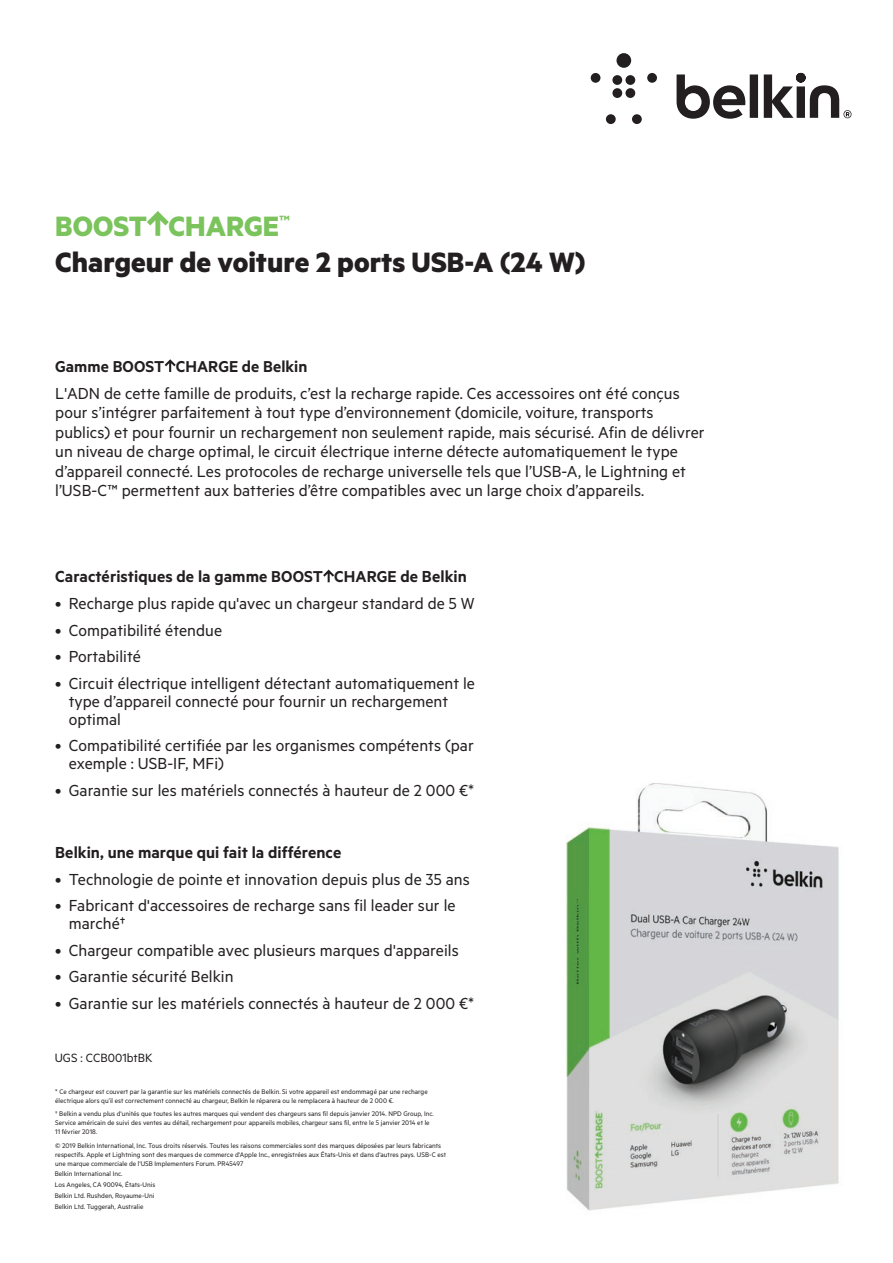
<style>
.page{position:relative;width:893px;height:1263px;background:#fff}
.page>*{position:absolute;margin:0;border:0;box-sizing:border-box;transform-origin:0 0}
.t1{font:700 31.5px/36.5px "Metric";color:#231f20}
.t2{font:18px/19.5px "Metric";letter-spacing:.005em;color:#231f20}
.t3{font:600 18px "Metric";letter-spacing:.005em;color:#231f20}
.t4{font:600 17.7px "Metric";letter-spacing:.005em;color:#231f20}
.t5{font:13.5px "Metric";letter-spacing:.005em;color:#231f20}
.t6{font:7.5px/9px "Metric";letter-spacing:.005em;color:#231f20}
.s1{color:#7bc35c}
.s2{font-size:17.7px}
</style>
<div class="page">
<img style="left:566px;top:783px;width:273px;height:428px">
<svg style="left:591px;top:53px;width:260px;height:71px"></svg>
<svg style="left:323px;top:570px;width:11px;height:12px"></svg>
<svg style="left:165px;top:359px;width:11px;height:13px"></svg>
<svg style="left:147px;top:211px;width:22px;height:25px"></svg>
<h1 class="t1" style="left:55px;top:206px;width:532px"><span class="s1">BOOST CHARGE</span><sup>™<br></sup>Chargeur de voiture 2 ports USB-A (24 W)</h1>
<p class="t4" style="left:55px;top:356px;width:254px">Gamme BOOST CHARGE de Belkin</p>
<p class="t2" style="left:55px;top:383px;width:651px">L'ADN de cette famille de produits, c’est la recharge rapide. Ces accessoires ont été conçus pour s’intégrer parfaitement à tout type d’environnement (domicile, voiture, transports publics) et pour fournir un rechargement non seulement rapide, mais sécurisé. Afin de délivrer un niveau de charge optimal, le circuit électrique interne détecte automatiquement le type d’appareil connecté. Les protocoles de recharge universelle tels que l’USB-A, le Lightning et l’USB-C™ permettent aux batteries d’être compatibles avec un large choix d’appareils.</p>
<p class="t3" style="left:55px;top:566px;width:413px">Caractéristiques de la gamme <span class="s2">BOOST CHARGE</span> de Belkin</p>
<p class="t2" style="left:55px;top:593px;width:421px">• Recharge plus rapide qu'avec un chargeur standard de 5 W</p>
<p class="t2" style="left:55px;top:619px;width:168px">• Compatibilité étendue</p>
<p class="t2" style="left:55px;top:646px;width:87px">• Portabilité</p>
<p class="t2" style="left:69px;top:674px;width:408px;line-height:18px;text-indent:-14px">• Circuit électrique intelligent détectant automatiquement le type d’appareil connecté pour fournir un rechargement optimal</p>
<p class="t2" style="left:69px;top:736px;width:407px;line-height:18px;text-indent:-14px">• Compatibilité certifiée par les organismes compétents (par exemple : USB-IF, MFi)</p>
<p class="t2" style="left:55px;top:780px;width:420px">• Garantie sur les matériels connectés à hauteur de 2 000 €*</p>
<p class="t3" style="left:55px;top:841px;width:288px">Belkin, une marque qui fait la différence</p>
<p class="t2" style="left:55px;top:868px;width:416px">• Technologie de pointe et innovation depuis plus de 35 ans</p>
<p class="t2" style="left:69px;top:896px;width:388px;line-height:18px;text-indent:-14px">• Fabricant d'accessoires de recharge sans fil leader sur le marché†</p>
<p class="t2" style="left:55px;top:940px;width:405px">• Chargeur compatible avec plusieurs marques d'appareils</p>
<p class="t2" style="left:55px;top:966px;width:180px">• Garantie sécurité Belkin</p>
<p class="t2" style="left:55px;top:993px;width:420px">• Garantie sur les matériels connectés à hauteur de 2 000 €*</p>
<p class="t5" style="left:55px;top:1050px;width:100px">UGS : CCB001btBK</p>
<p class="t6" style="left:55px;top:1087px;width:374px">* Ce chargeur est couvert par la garantie sur les matériels connectés de Belkin. Si votre appareil est endommagé par une recharge électrique alors qu’il est correctement connecté au chargeur, Belkin le réparera ou le remplacera à hauteur de 2 000 €.</p>
<p class="t6" style="left:55px;top:1109px;width:380px">† Belkin a vendu plus d'unités que toutes les autres marques qui vendent des chargeurs sans fil depuis janvier 2014. NPD Group, Inc.<br>Service américain de suivi des ventes au détail, rechargement pour appareils mobiles, chargeur sans fil, entre le 5 janvier 2014 et le<br>11 février 2018.</p>
<p class="t6" style="left:55px;top:1140px;width:392px">© 2019 Belkin International, Inc. Tous droits réservés. Toutes les raisons commerciales sont des marques déposées par leurs fabricants respectifs. Apple et Lightning sont des marques de commerce d'Apple Inc., enregistrées aux États-Unis et dans d'autres pays. USB-C est une marque commerciale de l'USB Implementers Forum. PR45497</p>
<p class="t6" style="left:55px;top:1167px;width:102px;line-height:11.1px">Belkin International Inc.<br>Los Angeles, CA 90094, États-Unis<br>Belkin Ltd. Rushden, Royaume-Uni<br>Belkin Ltd. Tuggerah, Australie</p>
</div>
